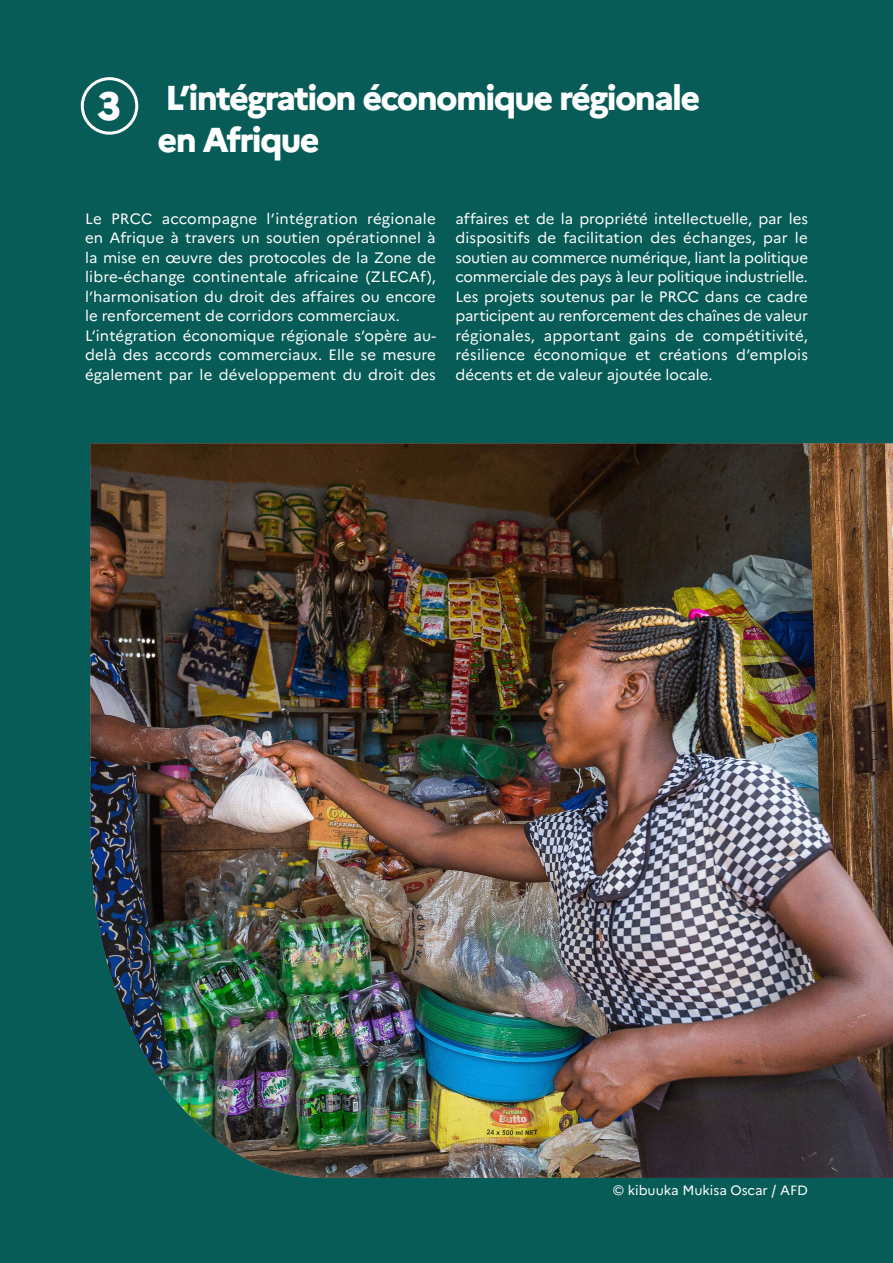
<style>
.page{position:relative;width:893px;height:1263px;background:#075c57}
.page>*{position:absolute;margin:0;border:0;box-sizing:border-box;transform-origin:0 0}
.t1{font:800 39.6px "Marianne";color:#fff}
.t2{font:800 34.5px "Marianne";letter-spacing:-.05em;color:#fff}
.t3{font:15px/19.5px "Marianne";color:#fff;text-align:justify}
.t4{font:13.5px "Marianne";color:#fff}
</style>
<div class="page">
<img style="left:90px;top:443px;width:803px;height:735px">
<div style="left:81px;top:77px;width:57px;height:58px;border:3px solid #fff;border-radius:50%"></div>
<p class="t1" style="left:98px;top:75px;width:25px">3</p>
<p class="t2" style="left:165px;top:71px;width:537px">L’intégration économique régionale</p>
<p class="t2" style="left:158px;top:112px;width:164px">en Afrique</p>
<p class="t3" style="left:85px;top:207px;width:352px">Le PRCC accompagne l’intégration régionale en Afrique à travers un soutien opérationnel à la mise en œuvre des protocoles de la Zone de libre-échange continentale africaine (ZLECAf), l’harmonisation du droit des affaires ou encore le renforcement de corridors commerciaux.</p>
<p class="t3" style="left:85px;top:324px;width:352px">L’intégration économique régionale s’opère au&shy;delà des accords commerciaux. Elle se mesure également par le développement du droit des</p>
<p class="t3" style="left:455px;top:207px;width:354px">affaires et de la propriété intellectuelle, par les dispositifs de facilitation des échanges, par le soutien au commerce numérique, liant la politique commerciale des pays à leur politique industrielle.<br>Les projets soutenus par le PRCC dans ce cadre participent au renforcement des chaînes de valeur régionales, apportant gains de compétitivité, résilience économique et créations d’emplois décents et de valeur ajoutée locale.</p>
<p class="t4" style="left:613px;top:1179px;width:197px">© kibuuka Mukisa Oscar / AFD</p>
</div>
